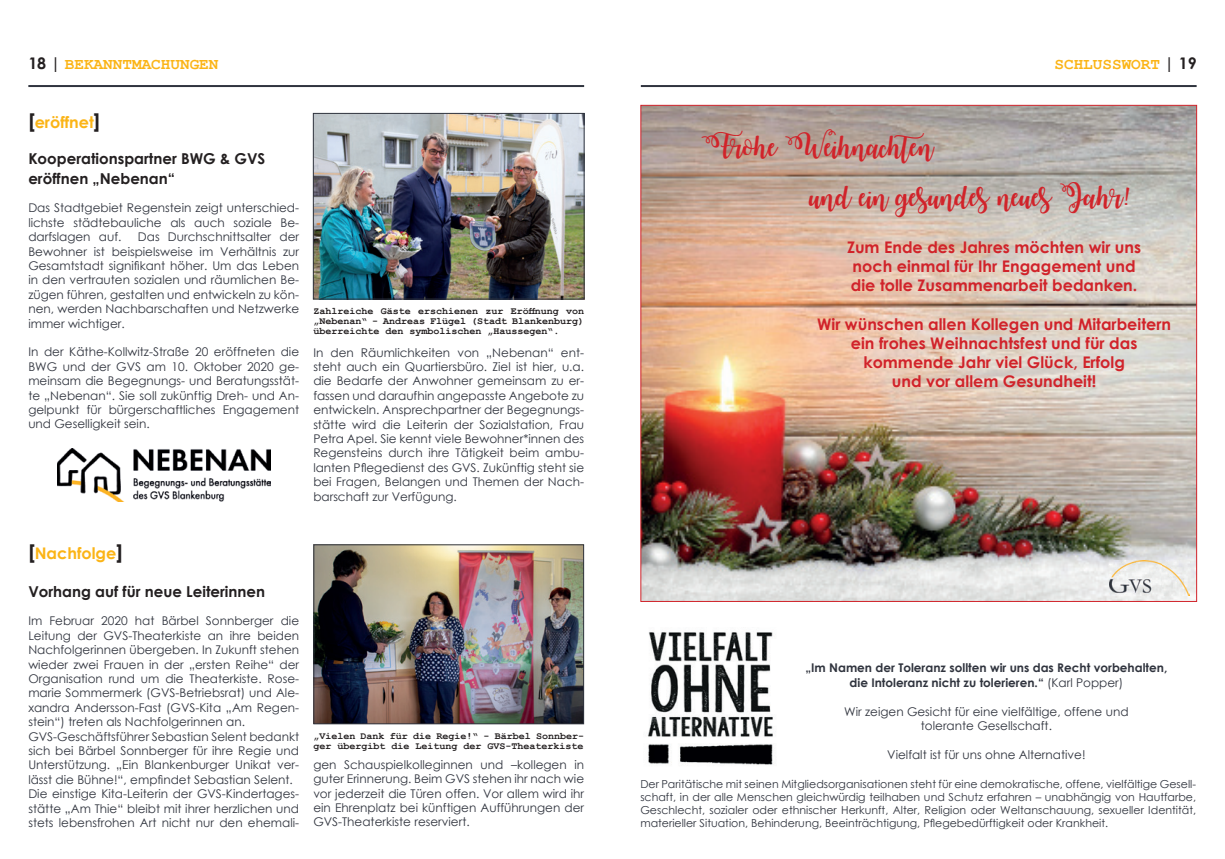
<style>
.page{position:relative;width:1225px;height:859px;background:#fff}
.page>*{position:absolute;margin:0;border:0;box-sizing:border-box;transform-origin:0 0}
.t1{font:25px/50px "Watermelon Script Demo";color:#d1232a}
.t2{font:700 16px/19.2px "Century Gothic";color:#d1232a}
.t3{font:700 16px "Courier New";color:#fbb416}
.t4{font:700 16px "Century Gothic";color:#fbb416}
.t5{font:700 15px/19.2px "Century Gothic";color:#231f20}
.t6{font:12px/14.4px "Century Gothic";color:#30343e;text-align:justify}
.t7{font:700 12px/14.4px "Century Gothic";color:#30343e;text-align:center}
.t8{font:11px/13.2px "Century Gothic";color:#30343e;text-align:justify}
.t9{font:700 10px/10px "Courier New";color:#231f20;text-align:justify}
.s1{font-family:"Century Gothic";color:#231f20}
.s2{font-size:20px;color:#231f20}
.s3{font-weight:400}
</style>
<div class="page">
<hr style="left:641px;top:85px;width:555px;height:2px;background:#30343e">
<img style="left:647px;top:632px;width:126px;height:133px">
<img style="left:642px;top:107px;width:553px;height:493px">
<img style="left:1109px;top:560px;width:80px;height:35px">
<hr style="left:28px;top:85px;width:556px;height:2px;background:#30343e">
<img style="left:315px;top:115px;width:267px;height:183px">
<div style="left:313px;top:113px;width:271px;height:187px;border:1px solid #30343e"></div>
<img style="left:57px;top:448px;width:213px;height:54px">
<img style="left:315px;top:546px;width:267px;height:176px">
<div style="left:313px;top:544px;width:271px;height:180px;border:1px solid #30343e"></div>
<h2 class="t3" style="left:28px;top:54px;width:192px"><span class="s1">18 |</span> BEKANNTMACHUNGEN</h2>
<h2 class="t4" style="left:28px;top:110px;width:73px"><span class="s2">[</span>eröffnet<span class="s2">]</span></h2>
<p class="t5" style="left:28px;top:149px;width:239px">Kooperationspartner BWG &amp; GVS eröffnen „Nebenan“</p>
<p class="t6" style="left:28px;top:201px;width:272px">Das Stadtgebiet Regenstein zeigt unterschied&shy;lichste städtebauliche als auch soziale Be&shy;darfslagen auf.</p>
<p class="t6" style="left:28px;top:229px;width:272px;text-indent:110px">Das Durchschnittsalter der Bewohner ist beispielsweise im Verhältnis zur Gesamtstadt signifikant höher. Um das Leben in den vertrauten sozialen und räumlichen Be&shy;zügen führen, gestalten und entwickeln zu kön&shy;nen, werden Nachbarschaften und Netzwerke immer wichtiger.</p>
<p class="t6" style="left:28px;top:345px;width:272px">In der Käthe-Kollwitz-Straße 20 eröffneten die BWG und der GVS am 10. Oktober 2020 ge&shy;meinsam die Begegnungs- und Beratungsstät&shy;te „Nebenan“. Sie soll zukünftig Dreh- und An&shy;gelpunkt für bürgerschaftliches Engagement und Geselligkeit sein.</p>
<p class="t9" style="left:313px;top:305px;width:272px">Zahlreiche Gäste erschienen zur Eröffnung von „Nebenan“ - Andreas Flügel (Stadt Blankenburg) überreichte den symbolischen „Haussegen“.</p>
<p class="t6" style="left:313px;top:345px;width:272px">In den Räumlichkeiten von „Nebenan“ ent&shy;steht auch ein Quartiersbüro. Ziel ist hier, u.a. die Bedarfe der Anwohner gemeinsam zu er&shy;fassen und daraufhin angepasste Angebote zu entwickeln. Ansprechpartner der Begegnungs&shy;stätte wird die Leiterin der Sozialstation, Frau Petra Apel. Sie kennt viele Bewohner*innen des Regensteins durch ihre Tätigkeit beim ambu&shy;lanten Pflegedienst des GVS. Zukünftig steht sie bei Fragen, Belangen und Themen der Nach&shy;barschaft zur Verfügung.</p>
<h2 class="t4" style="left:28px;top:541px;width:96px"><span class="s2">[</span>Nachfolge<span class="s2">]</span></h2>
<p class="t5" style="left:28px;top:581px;width:238px">Vorhang auf für neue Leiterinnen</p>
<p class="t6" style="left:28px;top:614px;width:272px;text-align:left">Im Februar 2020 hat Bärbel Sonnberger die Leitung der GVS-Theaterkiste an ihre beiden Nachfolgerinnen übergeben. In Zukunft stehen wieder zwei Frauen in der „ersten Reihe“ der Organisation rund um die Theaterkiste. Rose&shy;marie Sommermerk (GVS-Betriebsrat) und Ale&shy;xandra Andersson-Fast (GVS-Kita „Am Regen&shy;stein“) treten als Nachfolgerinnen an.<br>GVS-Geschäftsführer Sebastian Selent bedankt sich bei Bärbel Sonnberger für ihre Regie und Unterstützung. „Ein Blankenburger Unikat ver&shy;lässt die Bühne!“, empfindet Sebastian Selent.<br>Die einstige Kita-Leiterin der GVS-Kindertages&shy;stätte „Am Thie“ bleibt mit ihrer herzlichen und stets lebensfrohen Art nicht nur den ehemali-</p>
<p class="t9" style="left:313px;top:731px;width:272px">„Vielen Dank für die Regie!“ - Bärbel Sonnber&shy;ger übergibt die Leitung der GVS-Theaterkiste</p>
<p class="t6" style="left:313px;top:757px;width:272px">gen Schauspielkolleginnen und –kollegen in guter Erinnerung. Beim GVS stehen ihr nach wie vor jederzeit die Türen offen. Vor allem wird ihr ein Ehrenplatz bei künftigen Aufführungen der GVS-Theaterkiste reserviert.</p>
<h2 class="t3" style="left:1054px;top:54px;width:144px">SCHLUSSWORT <span class="s1">| 19</span></h2>
<h1 class="t1" style="left:810px;top:121px;width:321px;text-indent:-108px">Frohe Weihnachten<br>und ein gesundes neues Jahr!</h1>
<h2 class="t2" style="left:847px;top:237px;width:296px">Zum Ende des Jahres möchten wir uns noch einmal für Ihr Engagement und die tolle Zusammenarbeit bedanken.</h2>
<h2 class="t2" style="left:817px;top:314px;width:355px;text-align:center">Wir wünschen allen Kollegen und Mitarbeitern ein frohes Weihnachtsfest und für das kommende Jahr viel Glück, Erfolg<br>und vor allem Gesundheit!</h2>
<p class="t7" style="left:805px;top:660px;width:363px">„Im Namen der Toleranz sollten wir uns das Recht vorbehalten, die Intoleranz nicht zu tolerieren.“ <span class="s3">(Karl Popper)</span></p>
<p class="t6" style="left:844px;top:704px;width:286px;text-align:center">Wir zeigen Gesicht für eine vielfältige, offene und tolerante Gesellschaft.</p>
<p class="t6" style="left:887px;top:747px;width:200px">Vielfalt ist für uns ohne Alternative!</p>
<p class="t8" style="left:640px;top:777px;width:557px">Der Paritätische mit seinen Mitgliedsorganisationen steht für eine demokratische, offene, vielfältige Gesell&shy;schaft, in der alle Menschen gleichwürdig teilhaben und Schutz erfahren – unabhängig von Hautfarbe, Geschlecht, sozialer oder ethnischer Herkunft, Alter, Religion oder Weltanschauung, sexueller Identität, materieller Situation, Behinderung, Beeinträchtigung, Pflegebedürftigkeit oder Krankheit.</p>
</div>
